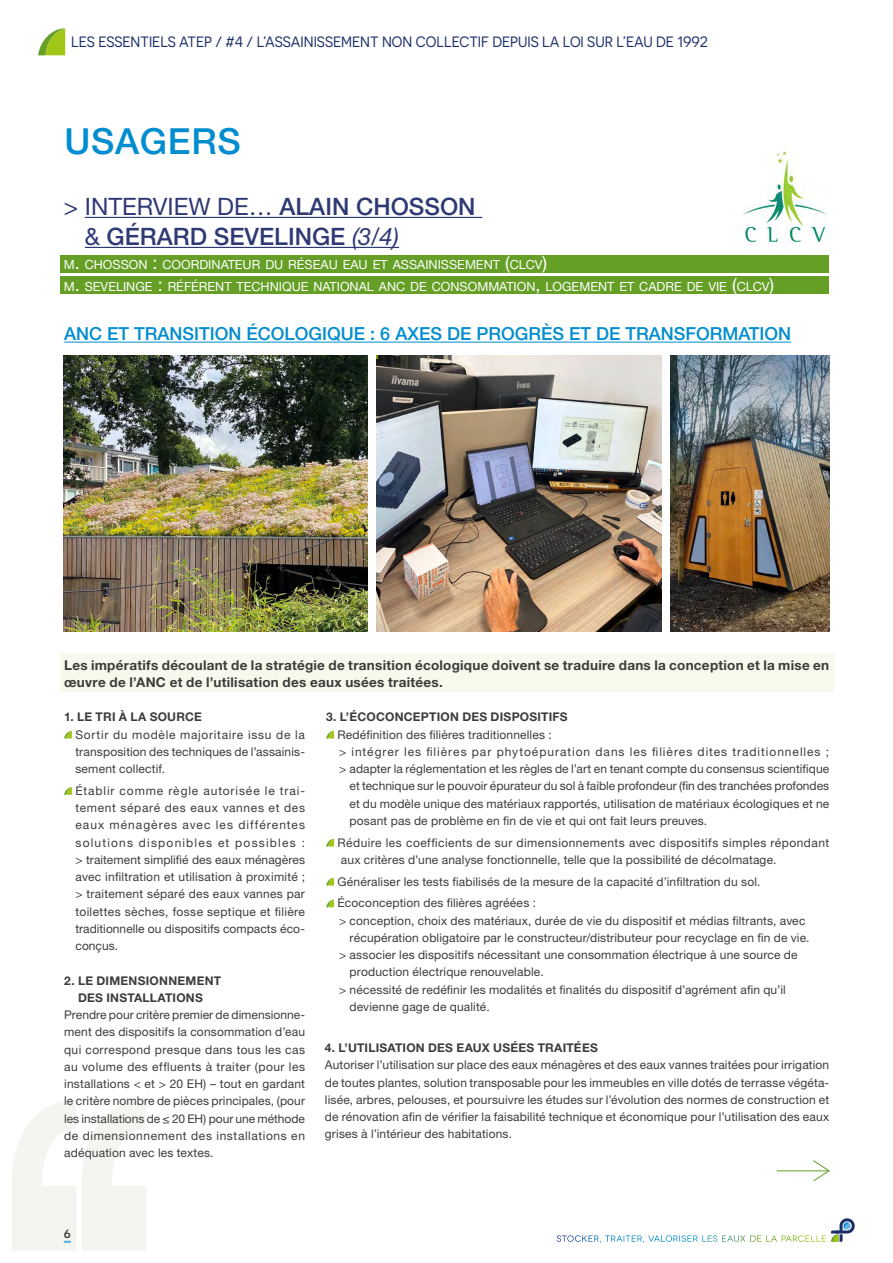
<style>
.page{position:relative;width:893px;height:1263px;background:#fff}
.page>*{position:absolute;margin:0;border:0;box-sizing:border-box;transform-origin:0 0}
.t1{font:500 36px "Helvetica Neue LT Pro";letter-spacing:.02em;color:#008dcf}
.t2{font:500 24px/30px "Helvetica Neue LT Pro";color:#2f3a75}
.t3{font:500 18px "Helvetica Neue LT Pro";color:#008dcf}
.t4{font:15px "Novecentosans";color:#1b2e6a}
.t5{font:500 15px "Novecentosans";color:#3c3c3b}
.t6{font:700 13.5px/17.2px "Helvetica Neue LT Pro";letter-spacing:.02em;color:#3c3c3b}
.t7{font:12.6px/22.5px "Helvetica Neue LT Pro";color:#fff}
.t8{font:12px/17.2px "Helvetica Neue LT Pro";letter-spacing:.015em;color:#3c3c3b;text-align:justify}
.t9{font:700 12px/17.2px "Helvetica Neue LT Pro";letter-spacing:.02em;color:#3c3c3b;text-align:center}
.t10{font:12px "Helvetica Neue LT Pro";letter-spacing:.08em;color:#3c3c3b}
.s1{font-weight:400}
.s2{font-weight:400;font-style:italic}
.s3{font-size:18px}
</style>
<div class="page">
<svg style="left:82px;top:1100px;width:64px;height:151px"></svg>
<svg style="left:557px;top:1218px;width:298px;height:24px"></svg>
<svg style="left:12px;top:1100px;width:64px;height:151px"></svg>
<hr style="left:64px;top:342px;width:727px;height:1px;background:#008dcf">
<div style="left:60px;top:653px;width:773px;height:38px;background:#f7f9ed"></div>
<svg style="left:64px;top:731px;width:8px;height:7px"></svg>
<svg style="left:64px;top:787px;width:8px;height:8px"></svg>
<svg style="left:326px;top:731px;width:8px;height:7px"></svg>
<svg style="left:326px;top:839px;width:8px;height:7px"></svg>
<svg style="left:326px;top:878px;width:8px;height:7px"></svg>
<svg style="left:326px;top:899px;width:8px;height:8px"></svg>
<img style="left:670px;top:355px;width:159px;height:276px">
<img style="left:64px;top:355px;width:304px;height:276px">
<img style="left:377px;top:355px;width:285px;height:276px">
<svg style="left:38px;top:28px;width:27px;height:27px"></svg>
<div style="left:60px;top:255px;width:769px;height:17px;background:#659f26"></div>
<div style="left:60px;top:277px;width:769px;height:17px;background:#659f26"></div>
<hr style="left:85px;top:217px;width:397px;height:1px;background:#2f3a75">
<hr style="left:85px;top:247px;width:314px;height:1px;background:#2f3a75">
<hr style="left:777px;top:1170px;width:52px;height:1px;background:#659f26">
<svg style="left:813px;top:1160px;width:17px;height:22px"></svg>
<img style="left:742px;top:151px;width:85px;height:93px">
<p class="t4" style="left:71px;top:33px;width:638px">LES ESSENTIELS ATEP / #4 / L’ASSAINISSEMENT NON COLLECTIF DEPUIS LA LOI SUR L’EAU DE 1992</p>
<h1 class="t1" style="left:64px;top:120px;width:178px">USAGERS</h1>
<h2 class="t2" style="left:85px;top:191px;width:392px;text-indent:-21px"><span class="s1">&gt; INTERVIEW DE…</span> ALAIN CHOSSON <span class="s1">&amp;</span> GÉRARD SEVELINGE <span class="s2">(3/4)</span></h2>
<p class="t7" style="left:64px;top:253px;width:712px">M<span class="s3">.</span> CHOSSON <span class="s3">:</span> COORDINATEUR DU RÉSEAU EAU ET ASSAINISSEMENT <span class="s3">(</span>CLCV<span class="s3">)<br></span>M<span class="s3">.</span> SEVELINGE <span class="s3">:</span> RÉFÉRENT TECHNIQUE NATIONAL ANC DE CONSOMMATION<span class="s3">,</span> LOGEMENT ET CADRE DE VIE <span class="s3">(</span>CLCV<span class="s3">)</span></p>
<h3 class="t3" style="left:64px;top:323px;width:728px">ANC ET TRANSITION ÉCOLOGIQUE : 6 AXES DE PROGRÈS ET DE TRANSFORMATION</h3>
<p class="t6" style="left:64px;top:656px;width:767px">Les impératifs découlant de la stratégie de transition écologique doivent se traduire dans la conception et la mise en œuvre de l’ANC et de l’utilisation des eaux usées traitées.</p>
<p class="t9" style="left:64px;top:708px;width:139px">1. LE TRI À LA SOURCE</p>
<p class="t8" style="left:75px;top:725px;width:231px">Sortir du modèle majoritaire issu de la transposition des techniques de l’assainis&shy;sement collectif.</p>
<p class="t8" style="left:75px;top:782px;width:231px">Établir comme règle autorisée le trai&shy;tement séparé des eaux vannes et des eaux ménagères avec les différentes solutions disponibles et possibles : &gt; traitement simplifié des eaux ménagères avec infiltration et utilisation à proximité ; &gt; traitement séparé des eaux vannes par toilettes sèches, fosse septique et filière traditionnelle ou dispositifs compacts éco&shy;conçus.</p>
<p class="t9" style="left:64px;top:971px;width:159px">2. LE DIMENSIONNEMENT<br>DES INSTALLATIONS</p>
<p class="t8" style="left:64px;top:1006px;width:242px">Prendre pour critère premier de dimensionne&shy;ment des dispositifs la consommation d’eau qui correspond presque dans tous les cas au volume des effluents à traiter (pour les installations &lt; et &gt; 20 EH) – tout en gardant le critère nombre de pièces principales, (pour les installations de ≤ 20 EH) pour une méthode de dimensionnement des installations en adéquation avec les textes.</p>
<p class="t9" style="left:326px;top:708px;width:243px">3. L’ÉCOCONCEPTION DES DISPOSITIFS</p>
<p class="t8" style="left:338px;top:725px;width:216px">Redéfinition des filières traditionnelles :</p>
<p class="t10" style="left:339px;top:744px;width:492px">&gt; intégrer les filières par phytoépuration dans les filières dites traditionnelles ;</p>
<p class="t8" style="left:339px;top:760px;width:492px">&gt; adapter la réglementation et les règles de l’art en tenant compte du consensus scientifique</p>
<p class="t8" style="left:350px;top:777px;width:481px">et technique sur le pouvoir épurateur du sol à faible profondeur (fin des tranchées profondes</p>
<p class="t8" style="left:350px;top:794px;width:481px">et du modèle unique des matériaux rapportés, utilisation de matériaux écologiques et ne</p>
<p class="t8" style="left:350px;top:811px;width:359px">posant pas de problème en fin de vie et qui ont fait leurs preuves.</p>
<p class="t8" style="left:338px;top:833px;width:493px">Réduire les coefficients de sur dimensionnements avec dispositifs simples répondant aux critères d’une analyse fonctionnelle, telle que la possibilité de décolmatage.</p>
<p class="t8" style="left:338px;top:870px;width:424px;line-height:21.8px">Généraliser les tests fiabilisés de la mesure de la capacité d’infiltration du sol.<br>Écoconception des filières agréées :</p>
<p class="t8" style="left:339px;top:911px;width:468px">&gt; conception, choix des matériaux, durée de vie du dispositif et médias filtrants, avec</p>
<p class="t8" style="left:350px;top:929px;width:461px">récupération obligatoire par le constructeur/distributeur pour recyclage en fin de vie.</p>
<p class="t8" style="left:339px;top:946px;width:460px">&gt; associer les dispositifs nécessitant une consommation électrique à une source de</p>
<p class="t8" style="left:350px;top:963px;width:196px">production électrique renouvelable.</p>
<p class="t8" style="left:339px;top:980px;width:448px">&gt; nécessité de redéfinir les modalités et finalités du dispositif d’agrément afin qu’il</p>
<p class="t8" style="left:350px;top:997px;width:142px">devienne gage de qualité.</p>
<p class="t9" style="left:325px;top:1039px;width:274px">4. L’UTILISATION DES EAUX USÉES TRAITÉES</p>
<p class="t8" style="left:325px;top:1056px;width:506px">Autoriser l’utilisation sur place des eaux ménagères et des eaux vannes traitées pour irrigation de toutes plantes, solution transposable pour les immeubles en ville dotés de terrasse végéta&shy;lisée, arbres, pelouses, et poursuivre les études sur l’évolution des normes de construction et de rénovation afin de vérifier la faisabilité technique et économique pour l’utilisation des eaux grises à l’intérieur des habitations.</p>
<p class="t5" style="left:64px;top:1223px;width:9px">6</p>
</div>
